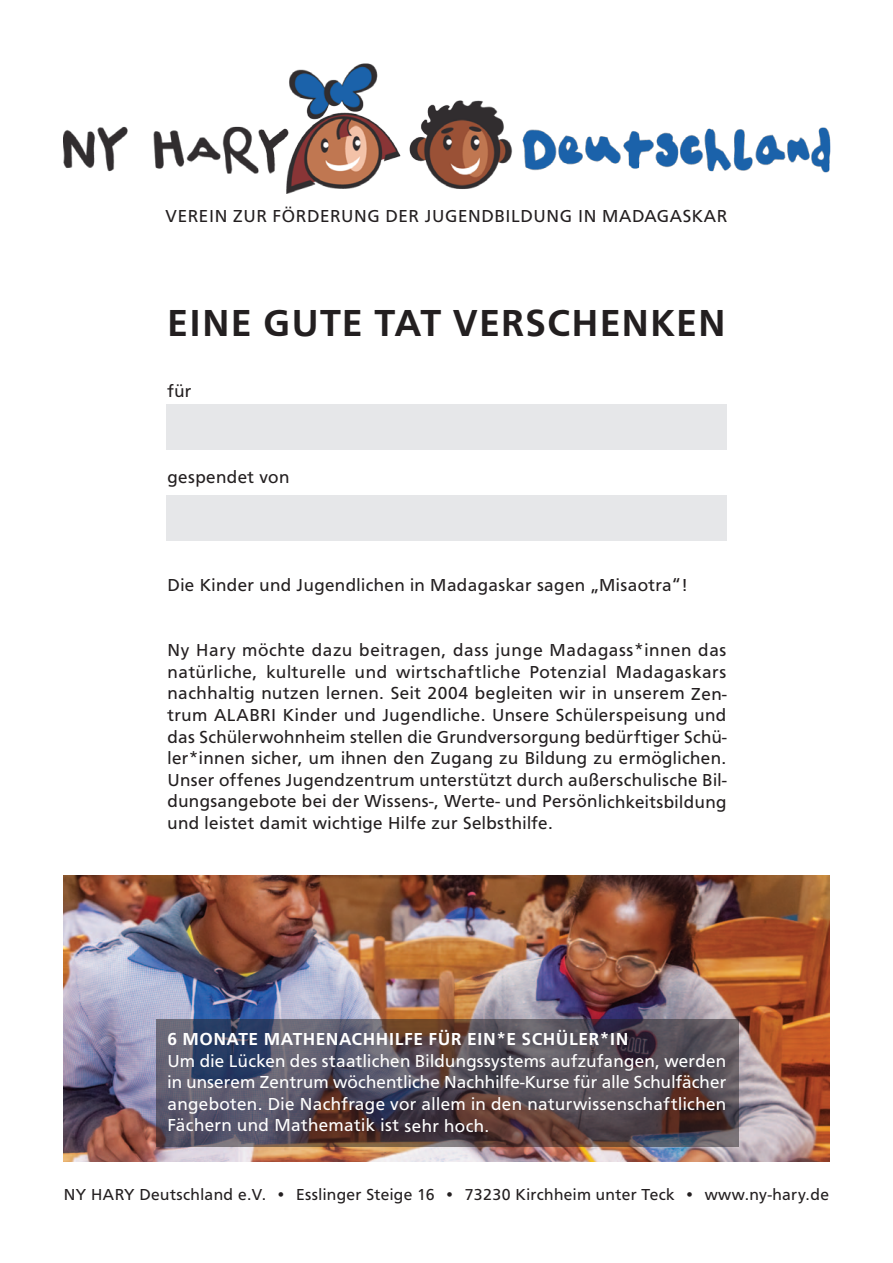
<style>
.page{position:relative;width:893px;height:1263px;background:#fff}
.page>*{position:absolute;margin:0;border:0;box-sizing:border-box;transform-origin:0 0}
.t1{font:700 39px "Front Page";letter-spacing:.025em;color:#231f20}
.t2{font:18px/21.6px "Front Page";letter-spacing:.025em;color:#231f20;text-align:justify}
.t3{font:18px/21.6px "Front Page";letter-spacing:.025em;color:#fff;text-align:justify}
.t4{font:700 18px "Front Page";letter-spacing:.025em;color:#fff}
.t5{font:16.5px "Front Page";letter-spacing:.025em;color:#231f20}
</style>
<div class="page">
<img style="left:64px;top:64px;width:767px;height:130px">
<img style="left:64px;top:876px;width:765px;height:286px">
<div style="left:156px;top:1019px;width:583px;height:127px;background:#231f20;opacity:.5"></div>
<div style="left:166px;top:405px;width:560px;height:45px;background:#e6e7e9"></div>
<div style="left:166px;top:495px;width:561px;height:46px;background:#e6e7e9"></div>
<p class="t2" style="left:166px;top:207px;width:563px">VEREIN ZUR FÖRDERUNG DER JUGENDBILDUNG IN MADAGASKAR</p>
<p class="t1" style="left:167px;top:309px;width:560px">EINE GUTE TAT VERSCHENKEN</p>
<p class="t2" style="left:168px;top:382px;width:25px">für</p>
<p class="t2" style="left:168px;top:468px;width:123px">gespendet von</p>
<p class="t2" style="left:167px;top:576px;width:522px">Die Kinder und Jugendlichen in Madagaskar sagen „Misaotra“!</p>
<p class="t2" style="left:167px;top:641px;width:561px">Ny Hary möchte dazu beitragen, dass junge Madagass*innen das natürliche, kulturelle und wirtschaftliche Potenzial Madagaskars nachhaltig nutzen lernen. Seit 2004 begleiten wir in unserem Zen&shy;trum ALABRI Kinder und Jugendliche. Unsere Schülerspeisung und das Schülerwohnheim stellen die Grundversorgung bedürftiger Schü&shy;ler*innen sicher, um ihnen den Zugang zu Bildung zu ermöglichen.<br>Unser offenes Jugendzentrum unterstützt durch außerschulische Bil&shy;dungsangebote bei der Wissens-, Werte- und Persönlichkeitsbildung und leistet damit wichtige Hilfe zur Selbsthilfe.</p>
<p class="t4" style="left:167px;top:1032px;width:463px">6 MONATE MATHENACHHILFE FÜR EIN*E SCHÜLER*IN</p>
<p class="t3" style="left:167px;top:1051px;width:560px">Um die Lücken des staatlichen Bildungssystems aufzufangen, werden in unserem Zentrum wöchentliche Nachhilfe-Kurse für alle Schulfächer angeboten. Die Nachfrage vor allem in den naturwissenschaftlichen Fächern und Mathematik ist sehr hoch.</p>
<p class="t5" style="left:64px;top:1188px;width:767px">NY HARY Deutschland e.V. • Esslinger Steige 16 • 73230 Kirchheim unter Teck • www.ny-hary.de</p>
</div>
